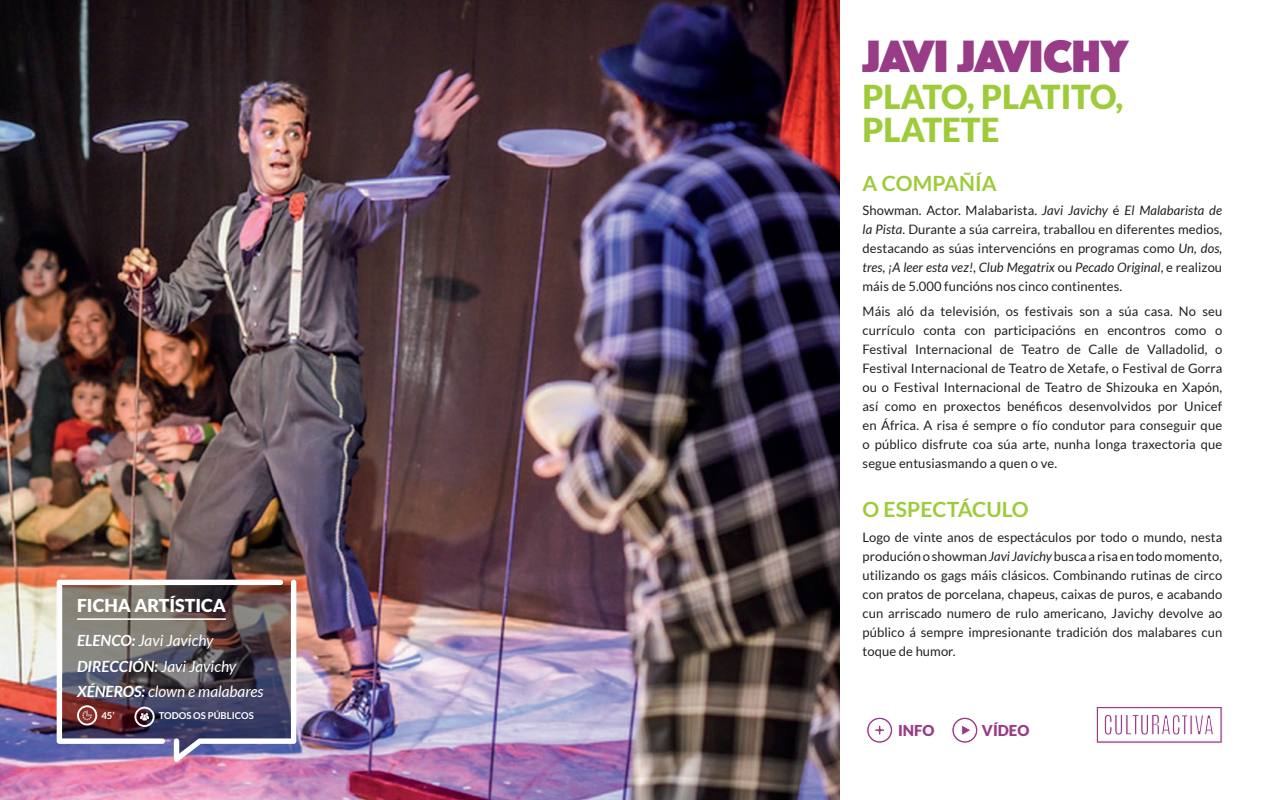
<style>
.page{position:relative;width:1279px;height:800px;background:#fff}
.page>*{position:absolute;margin:0;border:0;box-sizing:border-box;transform-origin:0 0}
.t1{font:47px "Phosphate Solid";color:#983c87}
.t2{font:900 33px/33px "Lato";color:#9ecb3a}
.t3{font:700 21px "Lato";letter-spacing:.005em;color:#9ecb3a}
.t4{font:900 17.8px "Lato";color:#fff}
.t5{font:italic 15.4px/25.5px "Lato";color:#fff}
.t6{font:900 15px "Lato";color:#983c87}
.t7{font:13px/19px "Lato";letter-spacing:.005em;color:#231f20;text-align:justify}
.t8{font:700 9.5px "Lato";color:#fff}
.s1{font-weight:700}
.s2{font-style:italic}
</style>
<div class="page">
<img style="left:0;top:0;width:840px;height:799px">
<svg style="left:1096px;top:707px;width:126px;height:36px"></svg>
<svg style="left:866px;top:717px;width:26px;height:26px"></svg>
<svg style="left:952px;top:717px;width:26px;height:26px"></svg>
<img style="left:57px;top:579px;width:239px;height:182px">
<h3 class="t4" style="left:77px;top:595px;width:150px">FICHA ARTÍSTICA</h3>
<p class="t5" style="left:77px;top:628px;width:188px"><span class="s1">ELENCO:</span> Javi Javichy<br><span class="s1">DIRECCIÓN:</span> Javi Javichy<br><span class="s1">XÉNEROS:</span> clown e malabares</p>
<p class="t8" style="left:101px;top:710px;width:15px">45’</p>
<p class="t8" style="left:159px;top:710px;width:96px">TODOS OS PÚBLICOS</p>
<h1 class="t1" style="left:862px;top:23px;width:267px">JAVI JAVICHY</h1>
<h2 class="t2" style="left:862px;top:80px;width:262px">PLATO, PLATITO,<br>PLATETE</h2>
<h3 class="t3" style="left:862px;top:171px;width:136px">A COMPAÑÍA</h3>
<p class="t7" style="left:862px;top:201px;width:361px">Showman. Actor. Malabarista. <span class="s2">Javi Javichy</span> é <span class="s2">El Malabarista de la Pista</span>. Durante a súa carreira, traballou en diferentes medios, destacando as súas intervencións en programas como <span class="s2">Un, dos, tres</span>, <span class="s2">¡A leer esta vez!</span>, <span class="s2">Club Megatrix</span> ou <span class="s2">Pecado Original</span>, e realizou máis de 5.000 funcións nos cinco continentes.</p>
<p class="t7" style="left:862px;top:301px;width:361px">Máis aló da televisión, os festivais son a súa casa. No seu currículo conta con participacións en encontros como o Festival Internacional de Teatro de Calle de Valladolid, o Festival Internacional de Teatro de Xetafe, o Festival de Gorra ou o Festival Internacional de Teatro de Shizouka en Xapón, así como en proxectos benéficos desenvolvidos por Unicef en África. A risa é sempre o fío condutor para conseguir que o público disfrute coa súa arte, nunha longa traxectoria que segue entusiasmando a quen o ve.</p>
<h3 class="t3" style="left:862px;top:497px;width:168px">O ESPECTÁCULO</h3>
<p class="t7" style="left:862px;top:527px;width:361px">Logo de vinte anos de espectáculos por todo o mundo, nesta produción o showman <span class="s2">Javi Javichy</span> busca a risa en todo momento, utilizando os gags máis clásicos. Combinando rutinas de circo con pratos de porcelana, chapeus, caixas de puros, e acabando cun arriscado numero de rulo americano, Javichy devolve ao público á sempre impresionante tradición dos malabares cun toque de humor.</p>
<p class="t6" style="left:898px;top:721px;width:38px">INFO</p>
<p class="t6" style="left:982px;top:721px;width:49px">VÍDEO</p>
</div>
